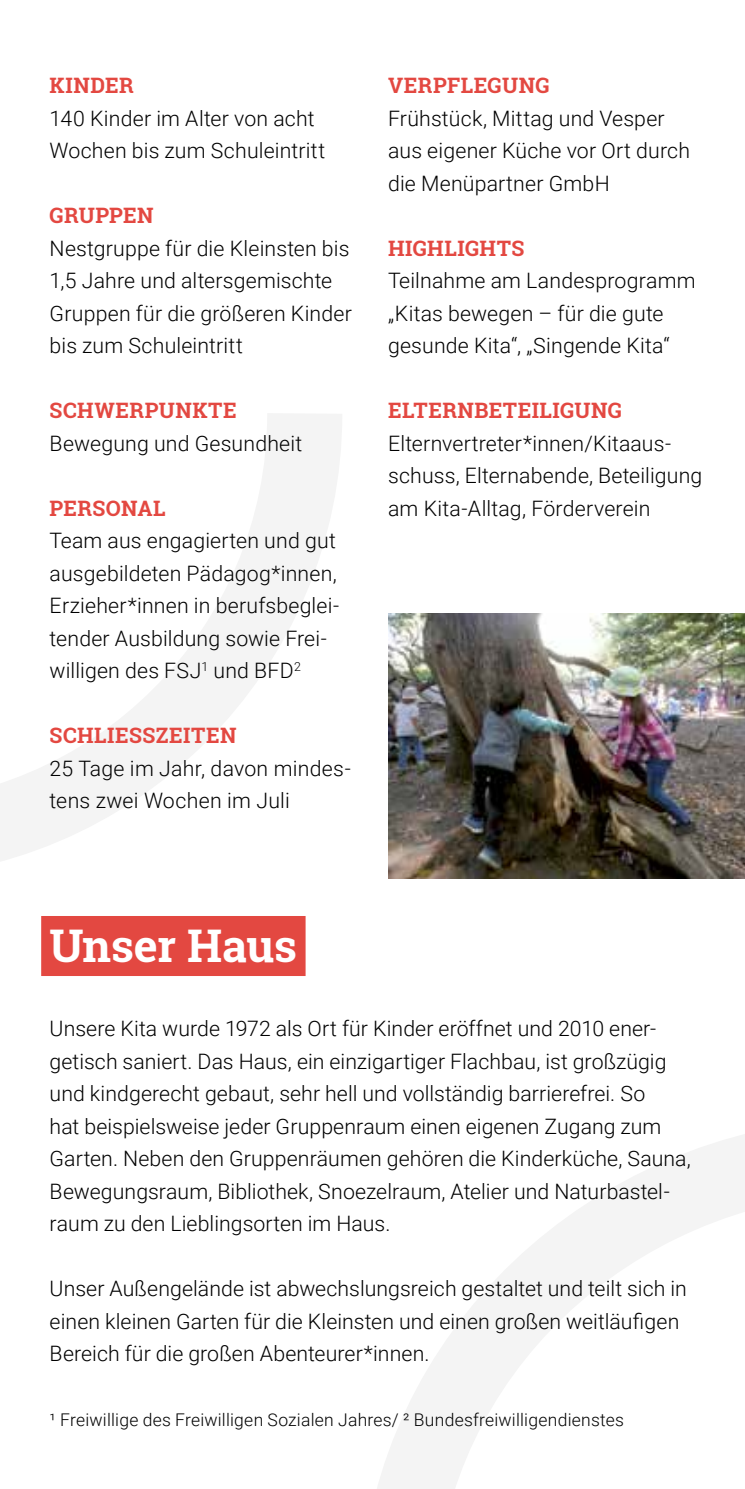
<style>
.page{position:relative;width:745px;height:1489px;background:#fff}
.page>*{position:absolute;margin:0;border:0;box-sizing:border-box;transform-origin:0 0}
.t1{font:700 45px "Roboto Slab";letter-spacing:-.01em;color:#fff}
.t2{font:300 21.25px/32.5px "Roboto";letter-spacing:.005em;color:#000}
.t3{font:700 21.25px "Roboto Slab";letter-spacing:.02em;color:#e34841}
.t4{font:300 17.5px "Roboto";letter-spacing:.01em;color:#000}
</style>
<div class="page">
<svg style="left:378px;top:1135px;width:366px;height:353px"></svg>
<svg style="left:0;top:414px;width:342px;height:447px"></svg>
<img style="left:388px;top:613px;width:356px;height:265px">
<div style="left:41px;top:915px;width:264px;height:60px;background:#e34841"></div>
<p class="t3" style="left:50px;top:71px;width:86px">KINDER</p>
<p class="t2" style="left:50px;top:101px;width:277px">140 Kinder im Alter von acht<br>Wochen bis zum Schuleintritt</p>
<p class="t3" style="left:50px;top:201px;width:105px">GRUPPEN</p>
<p class="t2" style="left:50px;top:231px;width:303px">Nestgruppe für die Kleinsten bis<br>1,5 Jahre und altersgemischte<br>Gruppen für die größeren Kinder bis zum Schuleintritt</p>
<p class="t3" style="left:50px;top:396px;width:188px">SCHWERPUNKTE</p>
<p class="t2" style="left:50px;top:426px;width:254px">Bewegung und Gesundheit</p>
<p class="t3" style="left:50px;top:493px;width:117px">PERSONAL</p>
<p class="t2" style="left:50px;top:523px;width:291px">Team aus engagierten und gut ausgebildeten Pädagog*innen,<br>Erzieher*innen in berufsbeglei&shy;tender Ausbildung sowie Frei&shy;willigen des FSJ<sup>1</sup> und BFD<sup>2</sup></p>
<p class="t3" style="left:50px;top:721px;width:188px">SCHLIESSZEITEN</p>
<p class="t2" style="left:50px;top:751px;width:302px">25 Tage im Jahr, davon mindes&shy;tens zwei Wochen im Juli</p>
<p class="t3" style="left:388px;top:71px;width:163px">VERPFLEGUNG</p>
<p class="t2" style="left:388px;top:101px;width:303px">Frühstück, Mittag und Vesper aus eigener Küche vor Ort durch die Menüpartner GmbH</p>
<p class="t3" style="left:388px;top:233px;width:137px">HIGHLIGHTS</p>
<p class="t2" style="left:388px;top:263px;width:309px">Teilnahme am Landesprogramm „Kitas bewegen – für die gute gesunde Kita“, „Singende Kita“</p>
<p class="t3" style="left:388px;top:396px;width:235px">ELTERNBETEILIGUNG</p>
<p class="t2" style="left:388px;top:426px;width:315px">Elternvertreter*innen/Kitaaus&shy;schuss, Elternabende, Beteiligung am Kita-Alltag, Förderverein</p>
<h1 class="t1" style="left:50px;top:914px;width:249px">Unser Haus</h1>
<p class="t2" style="left:50px;top:1011px;width:642px">Unsere Kita wurde 1972 als Ort für Kinder eröffnet und 2010 ener&shy;getisch saniert. Das Haus, ein einzigartiger Flachbau, ist großzügig und kindgerecht gebaut, sehr hell und vollständig barrierefrei. So<br>hat beispielsweise jeder Gruppenraum einen eigenen Zugang zum Garten. Neben den Gruppenräumen gehören die Kinderküche, Sauna, Bewegungsraum, Bibliothek, Snoezelraum, Atelier und Naturbastel&shy;raum zu den Lieblingsorten im Haus.</p>
<p class="t2" style="left:50px;top:1271px;width:638px">Unser Außengelände ist abwechslungsreich gestaltet und teilt sich in einen kleinen Garten für die Kleinsten und einen großen weitläufigen<br>Bereich für die großen Abenteurer*innen.</p>
<p class="t4" style="left:50px;top:1407px;width:575px">¹ Freiwillige des Freiwilligen Sozialen Jahres/ ² Bundesfreiwilligendienstes</p>
</div>
